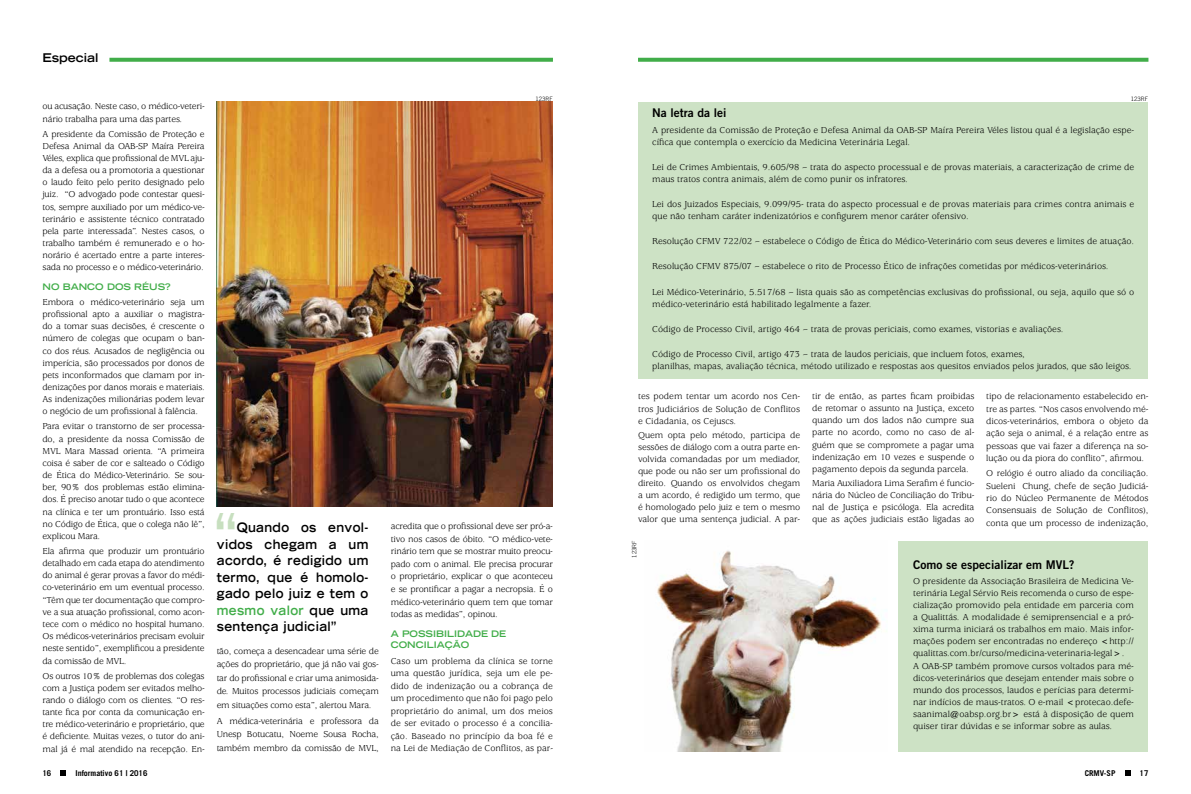
<style>
.page{position:relative;width:1191px;height:794px;background:#fff}
.page>*{position:absolute;margin:0;border:0;box-sizing:border-box;transform-origin:0 0}
.t1{font:700 expanded 55px "Trade Gothic LT Std";color:#c7dfbf;scale:.9 1}
.t2{font:700 expanded 13px/16.5px "Trade Gothic LT Std";letter-spacing:.03em;color:#000;text-align:justify;scale:.9 1}
.t3{font:12px "Trade Gothic LT Std Bd 2";color:#000}
.t4{font:700 expanded 12px "Trade Gothic LT Std";color:#000}
.t5{font:9.5px/12.2px "Usherwood Std";color:#000;text-align:justify}
.t6{font:9.5px/12.2px "Usherwood Std";letter-spacing:-.02em;color:#000}
.t7{font:700 expanded 9px/11.3px "Trade Gothic LT Std";color:#41ad49}
.t8{font:700 8px "Trade Gothic LT Std";color:#000}
.t9{font:300 6px "Trade Gothic LT Std";color:#000}
.s1{color:#41ad49}
</style>
<div class="page">
<svg style="left:61px;top:770px;width:5px;height:5px"></svg>
<svg style="left:1125px;top:770px;width:5px;height:5px"></svg>
<svg style="left:109px;top:58px;width:444px;height:4px;background:#4cb254"></svg>
<svg style="left:638px;top:58px;width:510px;height:4px;background:#4cb254"></svg>
<div style="left:638px;top:102px;width:510px;height:277px;background:#cde2c5"></div>
<img style="left:216px;top:102px;width:336px;height:404px">
<img style="left:657px;top:550px;width:227px;height:201px">
<div style="left:898px;top:540px;width:250px;height:211px;background:#cde2c5"></div>
<p class="t4" style="left:43px;top:50px;width:58px">Especial</p>
<p class="t6" style="left:43px;top:101px;width:164px">ou acusação. Neste caso, o médico-veteri&shy;nário trabalha para uma das partes.</p>
<p class="t5" style="left:43px;top:128px;width:164px">A presidente da Comissão de Proteção e Defesa Animal da OAB-SP Maíra Pereira Véles, explica que profissional de MVL aju&shy;da a defesa ou a promotoria a questionar o laudo feito pelo perito designado pelo juiz. “O advogado pode contestar quesi&shy;tos, sempre auxiliado por um médico-ve&shy;terinário e assistente técnico contratado pela parte interessada”. Nestes casos, o trabalho também é remunerado e o ho&shy;norário é acertado entre a parte interes&shy;sada no processo e o médico-veterinário.</p>
<p class="t7" style="left:43px;top:281px;width:130px">NO BANCO DOS RÉUS?</p>
<p class="t5" style="left:43px;top:296px;width:164px">Embora o médico-veterinário seja um profissional apto a auxiliar o magistra&shy;do a tomar suas decisões, é crescente o número de colegas que ocupam o ban&shy;co dos réus. Acusados de negligência ou imperícia, são processados por donos de pets inconformados que clamam por in&shy;denizações por danos morais e materiais.<br>As indenizações milionárias podem levar o negócio de um profissional à falência.</p>
<p class="t5" style="left:43px;top:421px;width:164px">Para evitar o transtorno de ser processa&shy;do, a presidente da nossa Comissão de MVL Mara Massad orienta. “A primeira coisa é saber de cor e salteado o Código de Ética do Médico-Veterinário. Se sou&shy;ber, 90% dos problemas estão elimina&shy;dos. É preciso anotar tudo o que acontece na clínica e ter um prontuário. Isso está no Código de Ética, que o colega não lê”, explicou Mara.</p>
<p class="t5" style="left:43px;top:545px;width:164px">Ela afirma que produzir um prontuário detalhado em cada etapa do atendimento do animal é gerar provas a favor do médi&shy;co-veterinário em um eventual processo. “Têm que ter documentação que compro&shy;ve a sua atuação profissional, como acon&shy;tece com o médico no hospital humano.<br>Os médicos-veterinários precisam evoluir neste sentido”, exemplificou a presidente da comissão de MVL.</p>
<p class="t5" style="left:43px;top:670px;width:164px">Os outros 10% de problemas dos colegas com a Justiça podem ser evitados melho&shy;rando o diálogo com os clientes. “O res&shy;tante fica por conta da comunicação en&shy;tre médico-veterinário e proprietário, que é deficiente. Muitas vezes, o tutor do ani&shy;mal já é mal atendido na recepção. En-</p>
<p class="t9" style="left:535px;top:95px;width:19px">123RF</p>
<h1 class="t1" style="left:215px;top:497px;width:26px">“</h1>
<h2 class="t2" style="left:217px;top:519px;width:170px;text-indent:20px">Quando os envol&shy;vidos chegam a um acordo, é redigido um termo, que é homolo&shy;gado pelo juiz e tem o <span class="s1">mesmo valor</span> que uma sentença judicial”</h2>
<p class="t5" style="left:217px;top:644px;width:164px;line-height:13.5px">tão, começa a desencadear uma série de ações do proprietário, que já não vai gos&shy;tar do profissional e criar uma animosida&shy;de. Muitos processos judiciais começam em situações como esta”, alertou Mara.</p>
<p class="t5" style="left:217px;top:714px;width:164px;line-height:13.5px">A médica-veterinária e professora da Unesp Botucatu, Noeme Sousa Rocha, também membro da comissão de MVL,</p>
<p class="t5" style="left:391px;top:520px;width:164px;line-height:12.5px">acredita que o profissional deve ser pró-a&shy;tivo nos casos de óbito. “O médico-vete&shy;rinário tem que se mostrar muito preocu&shy;pado com o animal. Ele precisa procurar o proprietário, explicar o que aconteceu e se prontificar a pagar a necropsia. É o médico-veterinário quem tem que tomar todas as medidas”, opinou.</p>
<p class="t7" style="left:391px;top:628px;width:117px">A POSSIBILIDADE DE<br>CONCILIAÇÃO</p>
<p class="t5" style="left:391px;top:654px;width:164px;line-height:12.5px">Caso um problema da clínica se torne uma questão jurídica, seja um ele pe&shy;dido de indenização ou a cobrança de um procedimento que não foi pago pelo proprietário do animal, um dos meios de ser evitado o processo é a concilia&shy;ção. Baseado no princípio da boa fé e na Lei de Mediação de Conflitos, as par-</p>
<p class="t9" style="left:1130px;top:95px;width:19px">123RF</p>
<p class="t3" style="left:652px;top:106px;width:76px">Na letra da lei</p>
<p class="t5" style="left:652px;top:124px;width:483px">A presidente da Comissão de Proteção e Defesa Animal da OAB-SP Maíra Pereira Véles listou qual é a legislação espe&shy;cífica que contempla o exercício da Medicina Veterinária Legal.</p>
<p class="t5" style="left:652px;top:161px;width:483px">Lei de Crimes Ambientais, 9.605/98 – trata do aspecto processual e de provas materiais, a caracterização de crime de maus tratos contra animais, além de como punir os infratores.</p>
<p class="t5" style="left:652px;top:198px;width:483px">Lei dos Juizados Especiais, 9.099/95- trata do aspecto processual e de provas materiais para crimes contra animais e que não tenham caráter indenizatórios e configurem menor caráter ofensivo.</p>
<p class="t5" style="left:652px;top:236px;width:483px">Resolução CFMV 722/02 – estabelece o Código de Ética do Médico-Veterinário com seus deveres e limites de atuação.</p>
<p class="t5" style="left:652px;top:261px;width:458px">Resolução CFMV 875/07 – estabelece o rito de Processo Ético de infrações cometidas por médicos-veterinários.</p>
<p class="t5" style="left:652px;top:286px;width:483px">Lei Médico-Veterinário, 5.517/68 – lista quais são as competências exclusivas do profissional, ou seja, aquilo que só o médico-veterinário está habilitado legalmente a fazer.</p>
<p class="t5" style="left:652px;top:323px;width:412px">Código de Processo Civil, artigo 464 – trata de provas periciais, como exames, vistorias e avaliações.</p>
<p class="t5" style="left:652px;top:348px;width:481px;line-height:12.6px">Código de Processo Civil, artigo 473 – trata de laudos periciais, que incluem fotos, exames,<br>planilhas, mapas, avaliação técnica, método utilizado e respostas aos quesitos enviados pelos jurados, que são leigos.</p>
<p class="t5" style="left:638px;top:391px;width:164px">tes podem tentar um acordo nos Cen&shy;tros Judiciários de Solução de Conflitos e Cidadania, os Cejuscs.</p>
<p class="t5" style="left:638px;top:430px;width:164px">Quem opta pelo método, participa de sessões de diálogo com a outra parte en&shy;volvida comandadas por um mediador, que pode ou não ser um profissional do direito. Quando os envolvidos chegam a um acordo, é redigido um termo, que é homologado pelo juiz e tem o mesmo valor que uma sentença judicial. A par-</p>
<p class="t9" style="left:630px;top:557px;width:19px;rotate:-90deg">123RF</p>
<p class="t5" style="left:986px;top:391px;width:164px">tipo de relacionamento estabelecido en&shy;tre as partes. “Nos casos envolvendo mé&shy;dicos-veterinários, embora o objeto da ação seja o animal, é a relação entre as pessoas que vai fazer a diferença na so&shy;lução ou da piora do conflito”, afirmou.</p>
<p class="t5" style="left:986px;top:467px;width:164px">O relógio é outro aliado da conciliação.<br>Sueleni Chung, chefe de seção Judiciá&shy;rio do Núcleo Permanente de Métodos Consensuais de Solução de Conflitos), conta que um processo de indenização,</p>
<p class="t3" style="left:913px;top:557px;width:163px">Como se especializar em MVL?</p>
<p class="t5" style="left:913px;top:576px;width:222px;text-align:left">O presidente da Associação Brasileira de Medicina Ve&shy;terinária Legal Sérvio Reis recomenda o curso de espe&shy;cialização promovido pela entidade em parceria com a Qualittás. A modalidade é semiprensencial e a pró&shy;xima turma iniciará os trabalhos em maio. Mais infor&shy;mações podem ser encontradas no endereço &lt;http:// qualittas.com.br/curso/medicina-veterinaria-legal&gt;.<br>A OAB-SP também promove cursos voltados para mé&shy;dicos-veterinários que desejam entender mais sobre o mundo dos processos, laudos e perícias para determi&shy;nar indícios de maus-tratos. O e-mail &lt;protecao.defe&shy;saanimal@oabsp.org.br&gt; está à disposição de quem quiser tirar dúvidas e se informar sobre as aulas.</p>
<p class="t5" style="left:812px;top:391px;width:164px">tir de então, as partes ficam proibidas de retomar o assunto na Justiça, exceto quando um dos lados não cumpre sua parte no acordo, como no caso de al&shy;guém que se compromete a pagar uma indenização em 10 vezes e suspende o pagamento depois da segunda parcela.</p>
<p class="t5" style="left:812px;top:478px;width:164px">Maria Auxiliadora Lima Serafim é funcio&shy;nária do Núcleo de Conciliação do Tribu&shy;nal de Justiça e psicóloga. Ela acredita que as ações judiciais estão ligadas ao</p>
<p class="t8" style="left:43px;top:768px;width:10px">16</p>
<p class="t8" style="left:75px;top:768px;width:74px">Informativo 61 | 2016</p>
<p class="t8" style="left:1084px;top:768px;width:32px">CRMV-SP</p>
<p class="t8" style="left:1139px;top:768px;width:10px">17</p>
</div>
